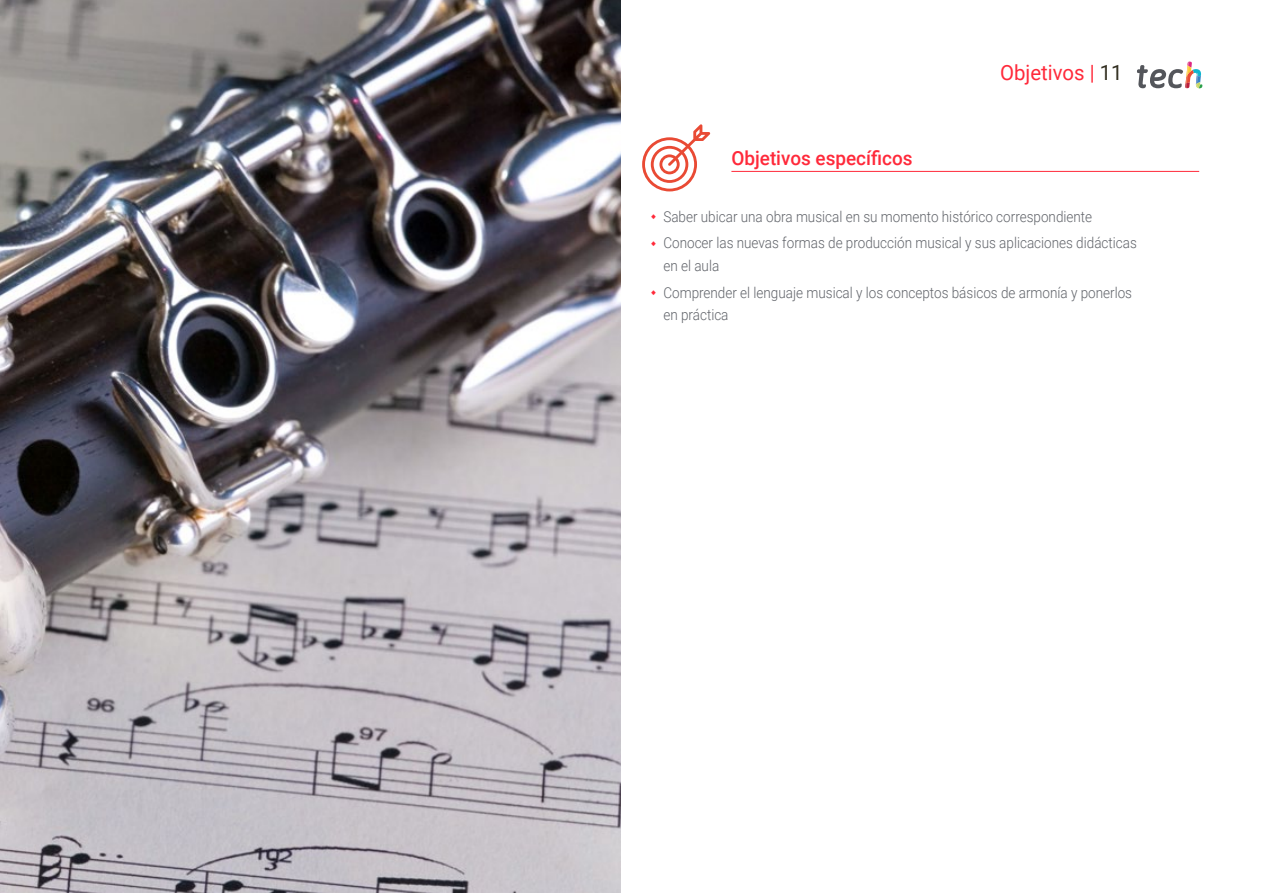
<style>
.page{position:relative;width:1263px;height:893px;background:#fff}
.page>*{position:absolute;margin:0;border:0;box-sizing:border-box;transform-origin:0 0}
.t1{font:21px "Roboto";color:#ff293a}
.t2{font:500 19.5px "Roboto";color:#ff293a}
.t3{font:300 15px/26.7px "Roboto";color:#61646a;scale:.9 1}
.s1{color:#312e20}
</style>
<div class="page">
<img style="left:0;top:0;width:621px;height:893px">
<hr style="left:731px;top:171px;width:468px;height:1px;background:#ff293a">
<svg style="left:642px;top:124px;width:68px;height:67px"></svg>
<svg style="left:1137px;top:62px;width:65px;height:27px"></svg>
<h2 class="t2" style="left:731px;top:144px;width:183px">Objetivos específicos</h2>
<h1 class="t1" style="left:1000px;top:57px;width:124px">Objetivos | <span class="s1">11</span></h1>
<p class="t3" style="left:663px;top:202px;width:528px">Saber ubicar una obra musical en su momento histórico correspondiente<br>Conocer las nuevas formas de producción musical y sus aplicaciones didácticas</p>
<p class="t3" style="left:663px;top:252px;width:522px">en el aula<br>Comprender el lenguaje musical y los conceptos básicos de armonía y ponerlos</p>
<p class="t3" style="left:663px;top:301px;width:74px">en práctica</p>
</div>
